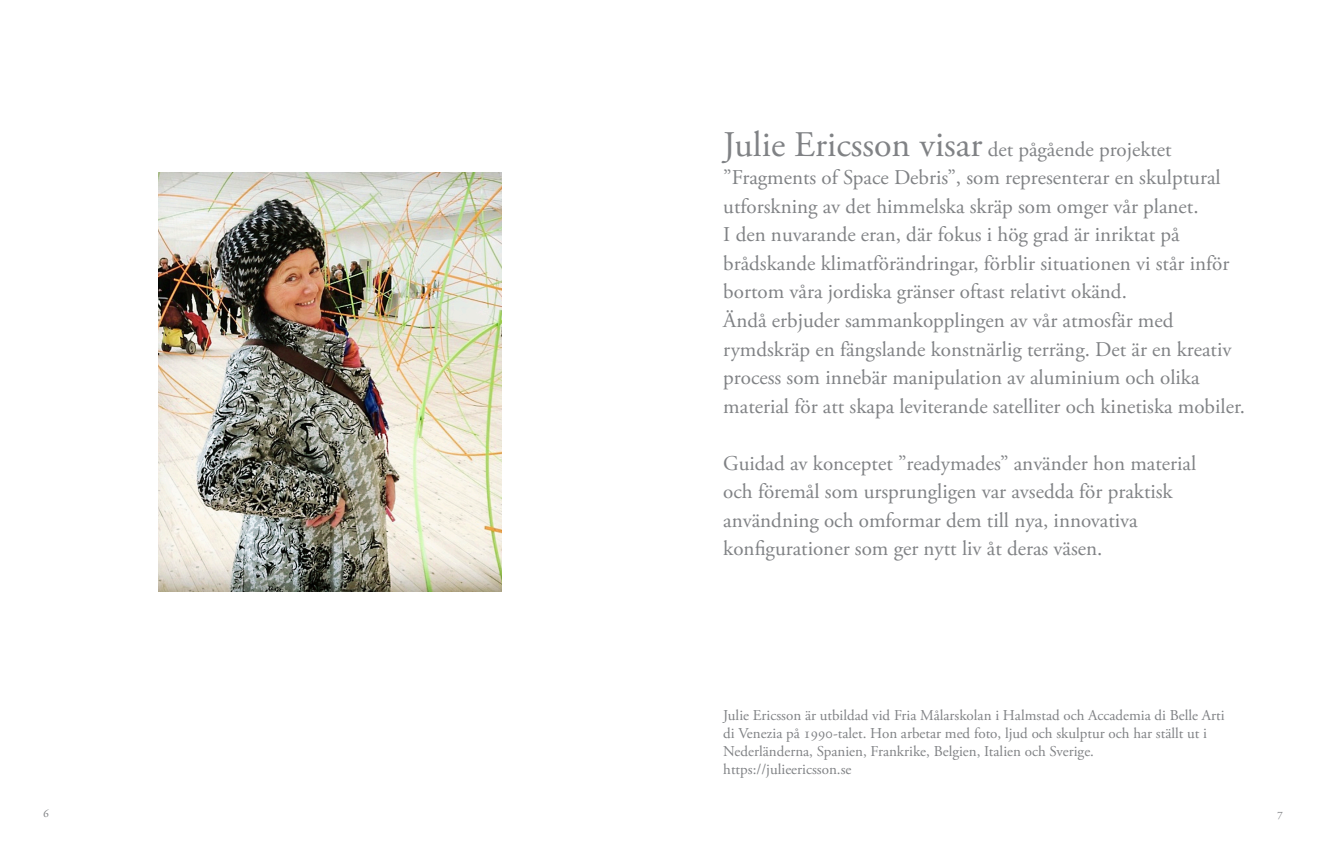
<style>
.page{position:relative;width:1319px;height:851px;background:#fff}
.page>*{position:absolute;margin:0;border:0;box-sizing:border-box;transform-origin:0 0}
.t1{font:21px/28.5px "Adobe Garamond Pro";color:#808285}
.t2{font:15px/18px "Adobe Garamond Pro";color:#808285}
.t3{font:12px "Adobe Garamond Pro";color:#808285}
.s1{font-size:36px}
</style>
<div class="page">
<img style="left:158px;top:172px;width:343px;height:419px">
<p class="t1" style="left:723px;top:136px;width:499px"><span class="s1">Julie Ericsson visar</span> det pågående projektet ”Fragments of Space Debris”, som representerar en skulptural utforskning av det himmelska skräp som omger vår planet.</p>
<p class="t1" style="left:723px;top:221px;width:507px">I den nuvarande eran, där fokus i hög grad är inriktat på brådskande klimatförändringar, förblir situationen vi står inför bortom våra jordiska gränser oftast relativt okänd.</p>
<p class="t1" style="left:723px;top:307px;width:523px">Ändå erbjuder sammankopplingen av vår atmosfär med rymdskräp en fängslande konstnärlig terräng. Det är en kreativ process som innebär manipulation av aluminium och olika material för att skapa leviterande satelliter och kinetiska mobiler.</p>
<p class="t1" style="left:723px;top:449px;width:474px">Guidad av konceptet ”readymades” använder hon material</p>
<p class="t1" style="left:723px;top:478px;width:451px">och föremål som ursprungligen var avsedda för praktisk användning och omformar dem till nya, innovativa konfigurationer som ger nytt liv åt deras väsen.</p>
<p class="t2" style="left:723px;top:707px;width:503px">Julie Ericsson är utbildad vid Fria Målarskolan i Halmstad och Accademia di Belle Arti di Venezia på 1990-talet. Hon arbetar med foto, ljud och skulptur och har ställt ut i<br>Nederländerna, Spanien, Frankrike, Belgien, Italien och Sverige.</p>
<p class="t2" style="left:723px;top:761px;width:130px">https://julieericsson.se</p>
<p class="t3" style="left:43px;top:806px;width:7px">6</p>
<p class="t3" style="left:1276px;top:806px;width:7px">7</p>
</div>
